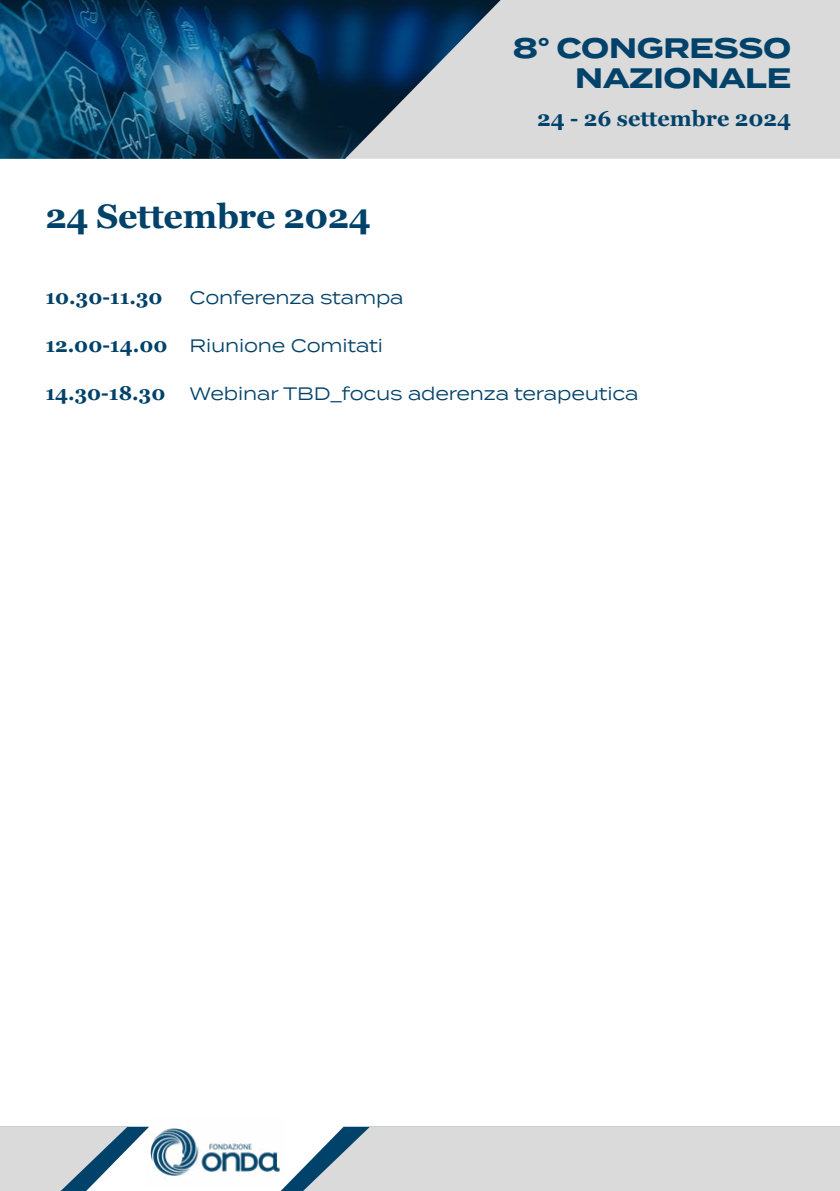
<style>
.page{position:relative;width:840px;height:1191px;background:#fff}
.page>*{position:absolute;margin:0;border:0;box-sizing:border-box;transform-origin:0 0}
.t1{font:700 34px "Georgia";letter-spacing:-.01em;color:#01426a}
.t2{font:700 28.2px/30.4px "Termina";letter-spacing:-.01em;color:#01426a;text-align:right}
.t3{font:700 21.6px "Georgia";color:#01426a}
.t4{font:700 20px "Georgia";color:#01426a}
.t5{font:18px "Termina";letter-spacing:-.01em;color:#034269}
.s1{font-family:"Georgia";font-weight:700;font-size:20px;color:#01426a}
</style>
<div class="page">
<div style="left:511px;top:0;width:328px;height:159px;background:#dadada"></div>
<svg style="left:0;top:1126px;width:146px;height:65px"></svg>
<svg style="left:280px;top:1126px;width:559px;height:65px"></svg>
<img style="left:146px;top:1126px;width:138px;height:60px">
<svg style="left:0;top:0;width:511px;height:159px"></svg>
<h1 class="t1" style="left:45px;top:191px;width:327px">24 Settembre 2024</h1>
<h2 class="t2" style="left:512px;top:33px;width:280px">8° CONGRESSO<br>NAZIONALE</h2>
<p class="t3" style="left:537px;top:102px;width:255px">24 - 26 settembre 2024</p>
<p class="t4" style="left:45px;top:282px;width:119px">10.30-11.30</p>
<p class="t5" style="left:189px;top:285px;width:215px">Conferenza stampa</p>
<p class="t5" style="left:45px;top:333px;width:339px"><span class="s1">12.00-14.00</span> Riunione Comitati</p>
<p class="t5" style="left:45px;top:381px;width:594px"><span class="s1">14.30-18.30</span> Webinar TBD_focus aderenza terapeutica</p>
</div>
